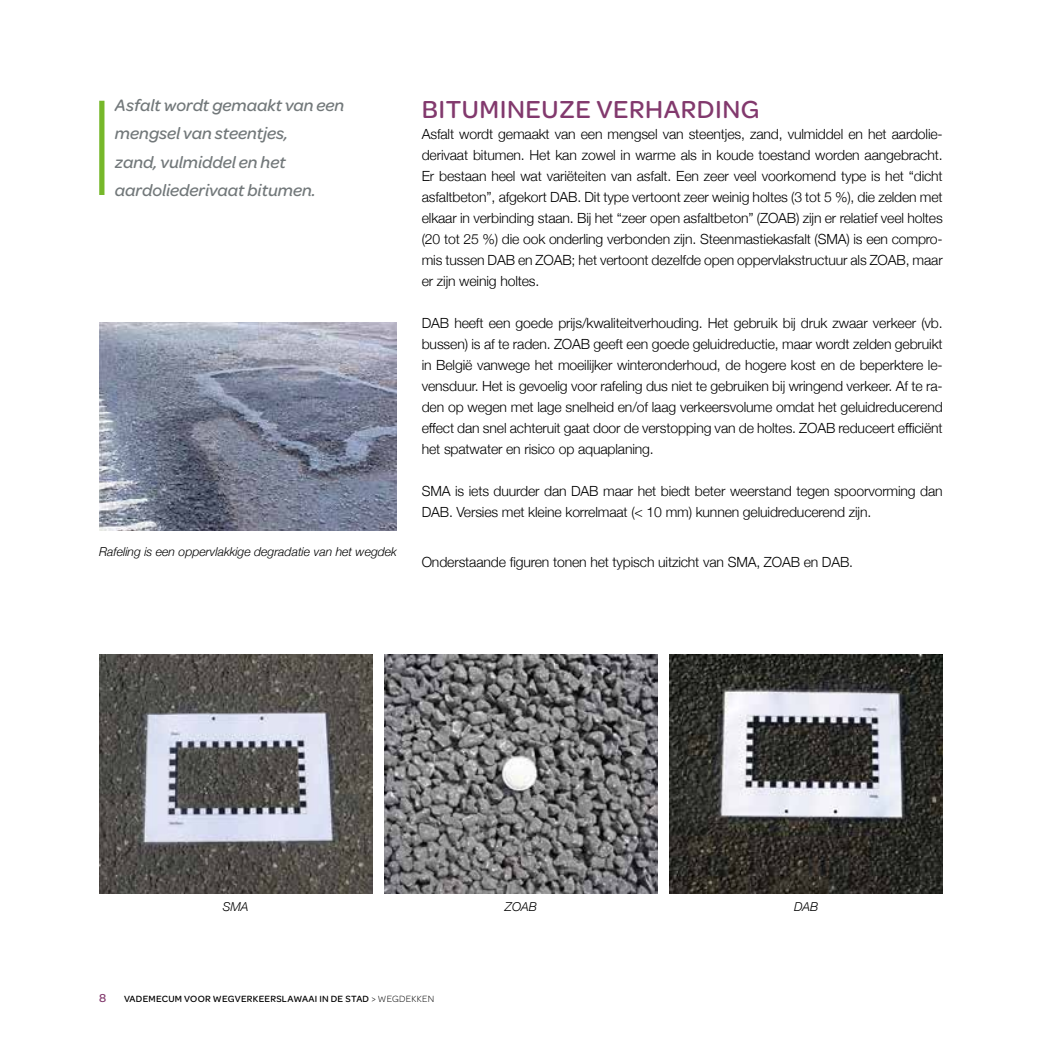
<style>
.page{position:relative;width:1042px;height:1042px;background:#fff}
.page>*{position:absolute;margin:0;border:0;box-sizing:border-box;transform-origin:0 0}
.t1{font:500 26.25px "Omnes";letter-spacing:.02em;color:#82396d}
.t2{font:italic 500 17.5px/28px "Omnes";color:#72787a}
.t3{font:300 14px/21px "Helvetica Neue";letter-spacing:-.01em;color:#000;text-align:justify}
.t4{font:italic 300 12.25px "Helvetica Neue";color:#000}
.t5{font:500 12.25px "Omnes";color:#82396d}
.t6{font:500 9.62px "Omnes";letter-spacing:.025em;color:#000}
.s1{font-weight:300}
</style>
<div class="page">
<hr style="left:1041px;top:0;width:1px;height:1042px;background:#00455b">
<img style="left:670px;top:655px;width:273px;height:238px">
<img style="left:384px;top:655px;width:273px;height:238px">
<img style="left:99px;top:655px;width:273px;height:238px">
<div style="left:99px;top:101px;width:5px;height:94px;background:#76b82a"></div>
<img style="left:99px;top:322px;width:298px;height:209px">
<p class="t2" style="left:115px;top:91px;width:231px">Asfalt wordt gemaakt van een mengsel van steentjes,<br>zand, vulmiddel en het aardoliederivaat bitumen.</p>
<p class="t4" style="left:99px;top:542px;width:299px">Rafeling is een oppervlakkige degradatie van het wegdek</p>
<h1 class="t1" style="left:422px;top:91px;width:339px">BITUMINEUZE VERHARDING</h1>
<p class="t3" style="left:422px;top:122px;width:522px">Asfalt wordt gemaakt van een mengsel van steentjes, zand, vulmiddel en het aardolie&shy;derivaat bitumen. Het kan zowel in warme als in koude toestand worden aangebracht.<br>Er bestaan heel wat variëteiten van asfalt. Een zeer veel voorkomend type is het “dicht asfaltbeton”, afgekort DAB. Dit type vertoont zeer weinig holtes (3 tot 5 %), die zelden met elkaar in verbinding staan. Bij het “zeer open asfaltbeton” (ZOAB) zijn er relatief veel holtes (20 tot 25 %) die ook onderling verbonden zijn. Steenmastiekasfalt (SMA) is een compro&shy;mis tussen DAB en ZOAB; het vertoont dezelfde open oppervlakstructuur als ZOAB, maar er zijn weinig holtes.</p>
<p class="t3" style="left:422px;top:311px;width:522px">DAB heeft een goede prijs/kwaliteitverhouding. Het gebruik bij druk zwaar verkeer (vb. bussen) is af te raden. ZOAB geeft een goede geluidreductie, maar wordt zelden gebruikt in België vanwege het moeilijker winteronderhoud, de hogere kost en de beperktere le&shy;vensduur. Het is gevoelig voor rafeling dus niet te gebruiken bij wringend verkeer. Af te ra&shy;den op wegen met lage snelheid en/of laag verkeersvolume omdat het geluidreducerend effect dan snel achteruit gaat door de verstopping van de holtes. ZOAB reduceert efficiënt het spatwater en risico op aquaplaning.</p>
<p class="t3" style="left:422px;top:479px;width:522px">SMA is iets duurder dan DAB maar het biedt beter weerstand tegen spoorvorming dan<br>DAB. Versies met kleine korrelmaat (&lt; 10 mm) kunnen geluidreducerend zijn.</p>
<p class="t3" style="left:422px;top:550px;width:433px">Onderstaande figuren tonen het typisch uitzicht van SMA, ZOAB en DAB.</p>
<p class="t4" style="left:223px;top:897px;width:27px">SMA</p>
<p class="t4" style="left:505px;top:897px;width:33px">ZOAB</p>
<p class="t4" style="left:794px;top:897px;width:26px">DAB</p>
<p class="t5" style="left:99px;top:989px;width:9px">8</p>
<p class="t6" style="left:124px;top:992px;width:312px">VADEMECUM VOOR WEGVERKEERSLAWAAI IN DE STAD <span class="s1">&gt; WEGDEKKEN</span></p>
</div>
